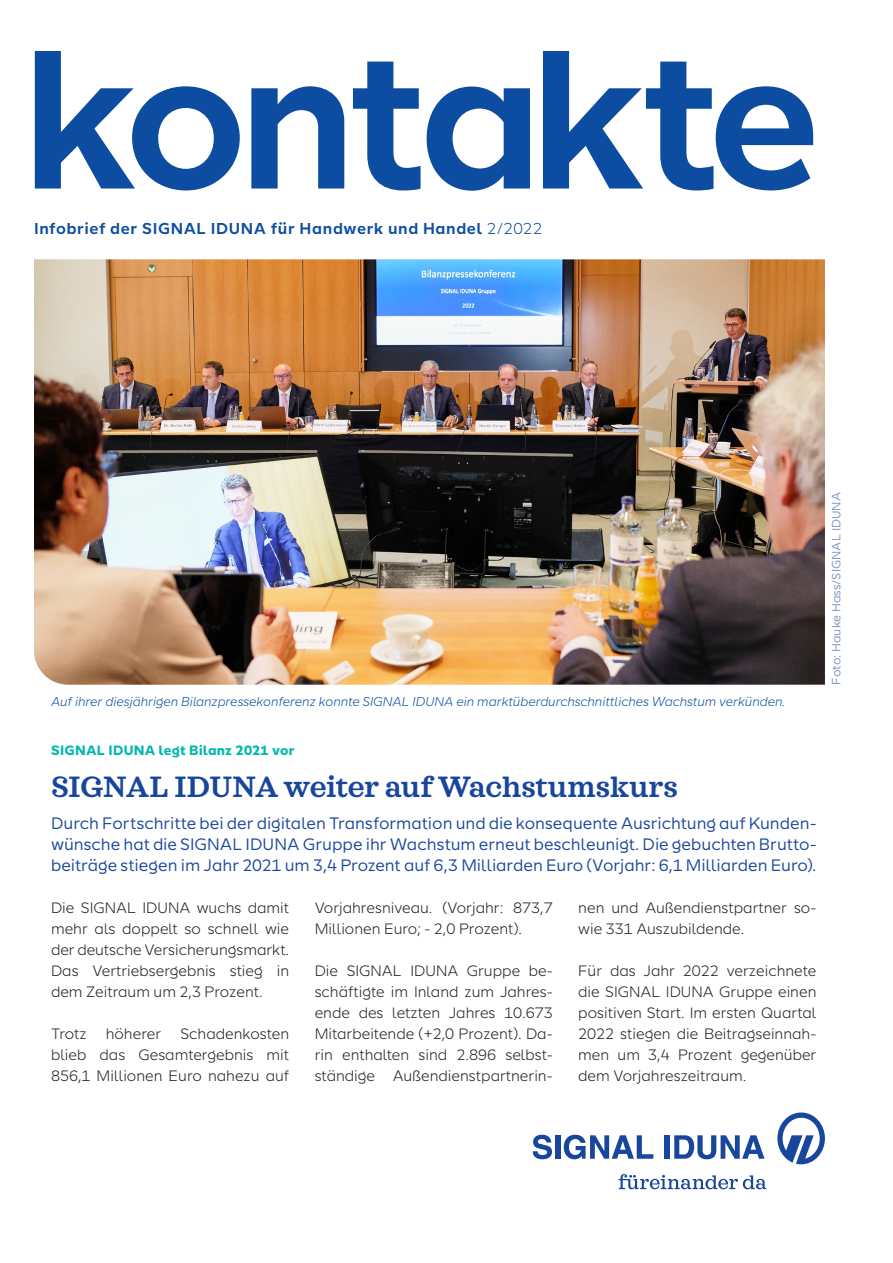
<style>
.page{position:relative;width:893px;height:1263px;background:#fff}
.page>*{position:absolute;margin:0;border:0;box-sizing:border-box;transform-origin:0 0}
.t1{font:600 196.5px "SI Sans";letter-spacing:-.05em;color:#0d4da1}
.Headline_20pt{font:600 30px "SI Serif";letter-spacing:-.01em;color:#18469d}
.Headline_11pt{font:16.5px/21px "SI Sans";letter-spacing:-.005em;color:#18469d;text-align:justify}
.t2{font:600 15.75px "SI Sans";letter-spacing:.04em;color:#0d4da1}
.t3{font:300 15px/21px "SI Sans";color:#231f20;text-align:justify}
.Headline_9pt{font:700 13.5px "SI Sans";letter-spacing:.015em;color:#00b8af}
.t4{font:italic 300 12.75px "SI Sans";color:#0d4da1}
.t5{font:12px "SI Sans";color:#838fc7}
.s1{font-weight:300}
</style>
<div class="page">
<svg style="left:533px;top:1135px;width:19px;height:24px"></svg>
<div style="left:555px;top:1135px;width:6px;height:24px;background:#18469d"></div>
<svg style="left:564px;top:1135px;width:89px;height:24px"></svg>
<div style="left:664px;top:1135px;width:6px;height:24px;background:#18469d"></div>
<svg style="left:674px;top:1135px;width:90px;height:24px"></svg>
<svg style="left:777px;top:1112px;width:48px;height:52px"></svg>
<svg style="left:619px;top:1174px;width:147px;height:15px"></svg>
<img style="left:34px;top:259px;width:791px;height:426px">
<h1 class="t1" style="left:23px;top:-26px;width:799px">kontakte</h1>
<p class="t2" style="left:34px;top:217px;width:510px">Infobrief der SIGNAL IDUNA für Handwerk und Handel <span class="s1">2/2022</span></p>
<p class="t4" style="left:51px;top:692px;width:736px">Auf ihrer diesjährigen Bilanzpressekonferenz konnte SIGNAL IDUNA ein marktüberdurchschnittliches Wachstum verkünden.</p>
<p class="Headline_9pt" style="left:51px;top:740px;width:245px">SIGNAL IDUNA legt Bilanz 2021 vor</p>
<p class="Headline_20pt" style="left:51px;top:768px;width:628px">SIGNAL IDUNA weiter auf Wachstumskurs</p>
<p class="Headline_11pt" style="left:51px;top:812px;width:767px">Durch Fortschritte bei der digitalen Transformation und die konsequente Ausrichtung auf Kunden&shy;wünsche hat die SIGNAL IDUNA Gruppe ihr Wachstum erneut beschleunigt. Die gebuchten Brutto&shy;beiträge stiegen im Jahr 2021 um 3,4 Prozent auf 6,3 Milliarden Euro (Vorjahr: 6,1 Milliarden Euro).</p>
<p class="t3" style="left:51px;top:896px;width:240px">Die SIGNAL IDUNA wuchs damit mehr als doppelt so schnell wie der deutsche Versicherungsmarkt.<br>Das Vertriebsergebnis stieg in dem Zeitraum um 2,3 Prozent.</p>
<p class="t3" style="left:51px;top:1022px;width:37px">Trotz</p>
<p class="t3" style="left:106px;top:1022px;width:57px">höherer</p>
<p class="t3" style="left:315px;top:896px;width:240px">Vorjahresniveau. (Vorjahr: 873,7<br>Millionen Euro; - 2,0 Prozent).</p>
<p class="t3" style="left:315px;top:959px;width:240px">Die SIGNAL IDUNA Gruppe be&shy;schäftigte im Inland zum Jahres&shy;ende des letzten Jahres 10.673<br>Mitarbeitende (+2,0 Prozent). Da&shy;rin enthalten sind 2.896 selbst&shy;ständige Außendienstpartnerin-</p>
<p class="t3" style="left:578px;top:896px;width:240px">nen und Außendienstpartner so&shy;wie 331 Auszubildende.</p>
<p class="t3" style="left:578px;top:959px;width:240px">Für das Jahr 2022 verzeichnete die SIGNAL IDUNA Gruppe einen positiven Start. Im ersten Quartal 2022 stiegen die Beitragseinnah&shy;men um 3,4 Prozent gegenüber dem Vorjahreszeitraum.</p>
<p class="t3" style="left:51px;top:1022px;width:240px;text-indent:129px">Schadenkosten blieb das Gesamtergebnis mit 856,1 Millionen Euro nahezu auf</p>
<p class="t5" style="left:828px;top:685px;width:194px;rotate:-90deg">Foto: Hauke Hass/SIGNAL IDUNA</p>
</div>
